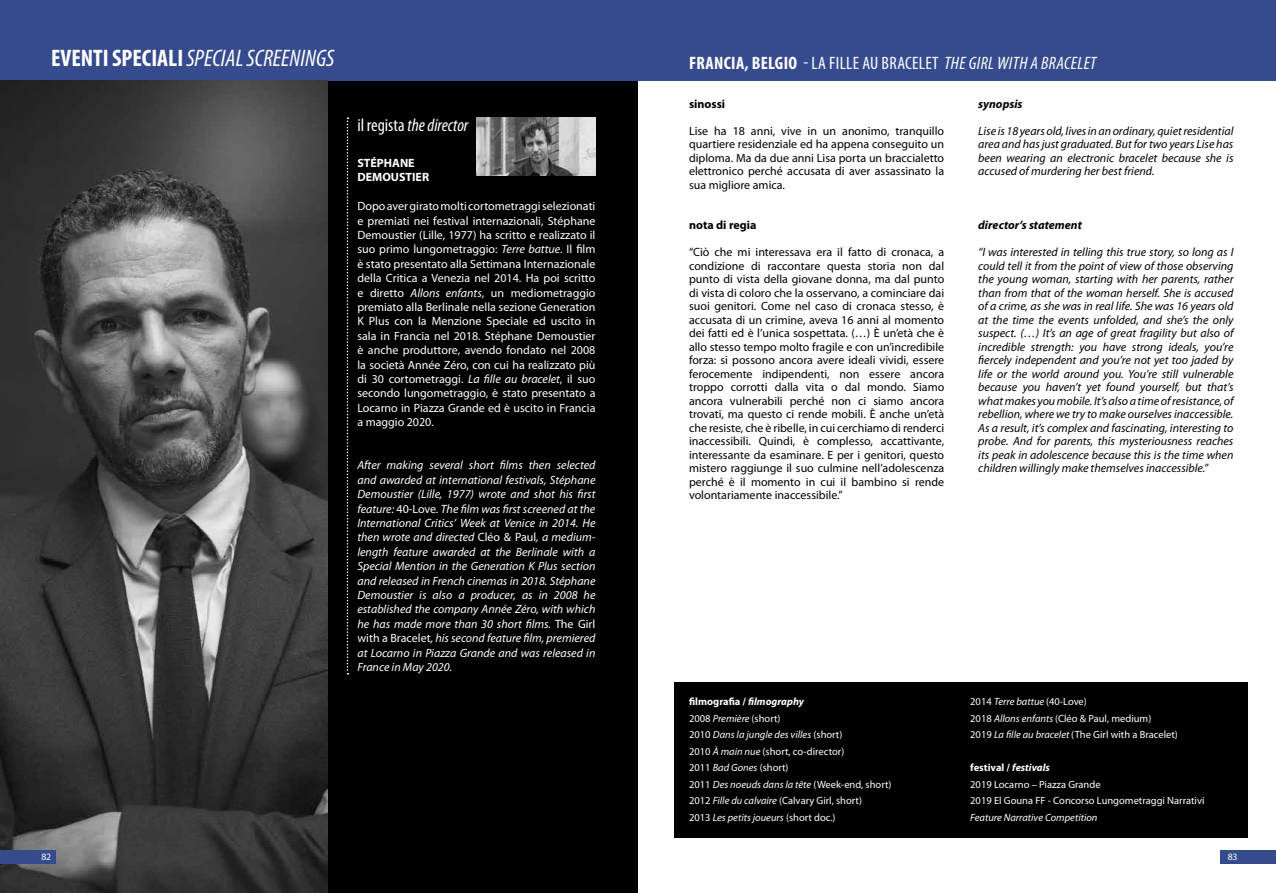
<style>
.page{position:relative;width:1276px;height:893px;background:#fff}
.page>*{position:absolute;margin:0;border:0;box-sizing:border-box;transform-origin:0 0}
.t1{font:700 condensed 24px "Myriad Pro";color:#fff}
.t2{font:italic condensed 24px "Myriad Pro";color:#fff}
.t3{font:condensed 18px "Myriad Pro";letter-spacing:.02em;color:#fff}
.t4{font:italic condensed 18px "Myriad Pro";color:#fff}
.t5{font:700 condensed 18px "Myriad Pro";color:#fff}
.t6{font:12px/13.5px "Myriad Pro";color:#000;text-align:justify}
.t7{font:italic 12px/13.5px "Myriad Pro";color:#000;text-align:justify}
.t8{font:12px/14.4px "Myriad Pro";color:#fff;text-align:justify}
.t9{font:italic 12px/14.4px "Myriad Pro";color:#fff;text-align:justify}
.t10{font:italic 700 12px "Myriad Pro";color:#000}
.t11{font:700 12px "Myriad Pro";color:#000}
.t12{font:700 12px/14.4px "Myriad Pro";color:#fff}
.t13{font:10.5px/16.5px "Myriad Pro";color:#fff}
.t14{font:italic 10.5px "Myriad Pro";color:#fff}
.t15{font:9.75px "Myriad Pro";color:#fff}
.s1{font-weight:400;font-style:italic}
.s2{font-style:normal}
.s3{font-style:italic}
.s4{font-weight:700}
.s5{font-weight:700;font-style:italic}
</style>
<div class="page">
<div style="left:638px;top:0;width:638px;height:81px;background:#364b8d"></div>
<div style="left:1220px;top:850px;width:56px;height:13px;background:#364b8d"></div>
<div style="left:323px;top:0;width:315px;height:893px;background:#000"></div>
<div style="left:0;top:0;width:638px;height:81px;background:#364b8d"></div>
<img style="left:476px;top:117px;width:119px;height:59px">
<img style="left:0;top:81px;width:327px;height:812px">
<svg style="left:347px;top:117px;width:1px;height:557px"></svg>
<div style="left:674px;top:682px;width:573px;height:156px;background:#000"></div>
<div style="left:0;top:850px;width:55px;height:13px;background:#364b8d"></div>
<h1 class="t1" style="left:51px;top:43px;width:145px">EVENTI SPECIALI<span class="s1">SPECIAL</span></h1>
<h1 class="t2" style="left:246px;top:43px;width:89px">SCREENINGS</h1>
<h2 class="t4" style="left:357px;top:114px;width:113px"><span class="s2">il regista</span> THE DIRECTOR</h2>
<p class="t12" style="left:357px;top:155px;width:73px">STÉPHANE<br>DEMOUSTIER</p>
<p class="t8" style="left:357px;top:199px;width:239px">Dopo aver girato molti cortometraggi selezionati e premiati nei festival internazionali, Stéphane Demoustier (Lille, 1977) ha scritto e realizzato il suo primo lungometraggio: <span class="s3">Terre battue</span>. Il film è stato presentato alla Settimana Internazionale della Critica a Venezia nel 2014. Ha poi scritto e diretto <span class="s3">Allons enfants</span>, un mediometraggio premiato alla Berlinale nella sezione Generation K Plus con la Menzione Speciale ed uscito in sala in Francia nel 2018. Stéphane Demoustier è anche produttore, avendo fondato nel 2008 la società Année Zéro, con cui ha realizzato più di 30 cortometraggi. <span class="s3">La fille au bracelet</span>, il suo secondo lungometraggio, è stato presentato a Locarno in Piazza Grande ed è uscito in Francia a maggio 2020.</p>
<p class="t9" style="left:357px;top:458px;width:240px">After making several short films then selected and awarded at international festivals, Stéphane Demoustier (Lille, 1977) wrote and shot his first feature: <span class="s2">40-Love</span>. The film was first screened at the International Critics’ Week at Venice in 2014. He then wrote and directed <span class="s2">Cléo &amp; Paul</span>, a medium&shy;length feature awarded at the Berlinale with a Special Mention in the Generation K Plus section and released in French cinemas in 2018. Stéphane Demoustier is also a producer, as in 2008 he established the company Année Zéro, with which he has made more than 30 short films. <span class="s2">The Girl with a Bracelet</span>, his second feature film, premiered at Locarno in Piazza Grande and was released in France in May 2020.</p>
<p class="t15" style="left:41px;top:850px;width:11px">82</p>
<h2 class="t5" style="left:689px;top:51px;width:17px">FRANCIA</h2>
<h2 class="t5" style="left:744px;top:51px;width:25px">, BELGIO</h2>
<h2 class="t3" style="left:803px;top:52px;width:202px">- LA FILLE AU BRACELET <span class="s3">THE GIRL WITH</span></h2>
<h2 class="t4" style="left:1030px;top:52px;width:27px">A BRACELET</h2>
<p class="t10" style="left:978px;top:96px;width:46px">synopsis</p>
<p class="t7" style="left:978px;top:124px;width:257px">Lise is 18 years old, lives in an ordinary, quiet residential area and has just graduated. But for two years Lise has been wearing an electronic bracelet because she is accused of murdering her best friend.</p>
<p class="t11" style="left:689px;top:96px;width:38px">sinossi</p>
<p class="t6" style="left:689px;top:124px;width:257px">Lise ha 18 anni, vive in un anonimo, tranquillo quartiere residenziale ed ha appena conseguito un diploma. Ma da due anni Lisa porta un braccialetto elettronico perché accusata di aver assassinato la sua migliore amica.</p>
<p class="t11" style="left:689px;top:217px;width:69px">nota di regia</p>
<p class="t6" style="left:689px;top:245px;width:257px">“Ciò che mi interessava era il fatto di cronaca, a condizione di raccontare questa storia non dal punto di vista della giovane donna, ma dal punto di vista di coloro che la osservano, a cominciare dai suoi genitori. Come nel caso di cronaca stesso, è accusata di un crimine, aveva 16 anni al momento dei fatti ed è l’unica sospettata. (…) È un’età che è allo stesso tempo molto fragile e con un’incredibile forza: si possono ancora avere ideali vividi, essere ferocemente indipendenti, non essere ancora troppo corrotti dalla vita o dal mondo. Siamo ancora vulnerabili perché non ci siamo ancora trovati, ma questo ci rende mobili. È anche un’età che resiste, che è ribelle, in cui cerchiamo di renderci inaccessibili. Quindi, è complesso, accattivante, interessante da esaminare. E per i genitori, questo mistero raggiunge il suo culmine nell’adolescenza perché è il momento in cui il bambino si rende volontariamente inaccessibile.”</p>
<p class="t10" style="left:978px;top:217px;width:105px">director’s statement</p>
<p class="t7" style="left:978px;top:245px;width:257px">“I was interested in telling this true story, so long as I could tell it from the point of view of those observing the young woman, starting with her parents, rather than from that of the woman herself. She is accused of a crime, as she was in real life. She was 16 years old at the time the events unfolded, and she’s the only suspect. (…) It’s an age of great fragility but also of incredible strength: you have strong ideals, you’re fiercely independent and you’re not yet too jaded by life or the world around you. You’re still vulnerable because you haven’t yet found yourself, but that’s what makes you mobile. It’s also a time of resistance, of rebellion, where we try to make ourselves inaccessible.<br>As a result, it’s complex and fascinating, interesting to probe. And for parents, this mysteriousness reaches its peak in adolescence because this is the time when children willingly make themselves inaccessible.”</p>
<p class="t13" style="left:689px;top:693px;width:204px"><span class="s4">filmografia /</span> <span class="s5">filmography<br></span>2008 <span class="s3">Première</span> (short)<br>2010 <span class="s3">Dans la jungle des villes</span> (short)<br>2010 <span class="s3">À main nue</span> (short, co-director)<br>2011 <span class="s3">Bad Gones</span> (short)<br>2011 <span class="s3">Des noeuds dans la tête</span> (Week-end, short)<br>2012 <span class="s3">Fille du calvaire</span> (Calvary Girl, short)<br>2013 <span class="s3">Les petits joueurs</span> (short doc.)</p>
<p class="t13" style="left:970px;top:693px;width:209px">2014 <span class="s3">Terre battue</span> (40-Love)<br>2018 <span class="s3">Allons enfants</span> (Cléo &amp; Paul, medium)<br>2019 <span class="s3">La fille au bracelet</span> (The Girl with a Bracelet)</p>
<p class="t13" style="left:970px;top:759px;width:236px"><span class="s4">festival /</span> <span class="s5">festivals<br></span>2019 Locarno – Piazza Grande<br>2019 El Gouna FF - Concorso Lungometraggi Narrativi</p>
<p class="t14" style="left:970px;top:811px;width:129px">Feature Narrative Competition</p>
<p class="t15" style="left:1227px;top:850px;width:11px">83</p>
</div>
